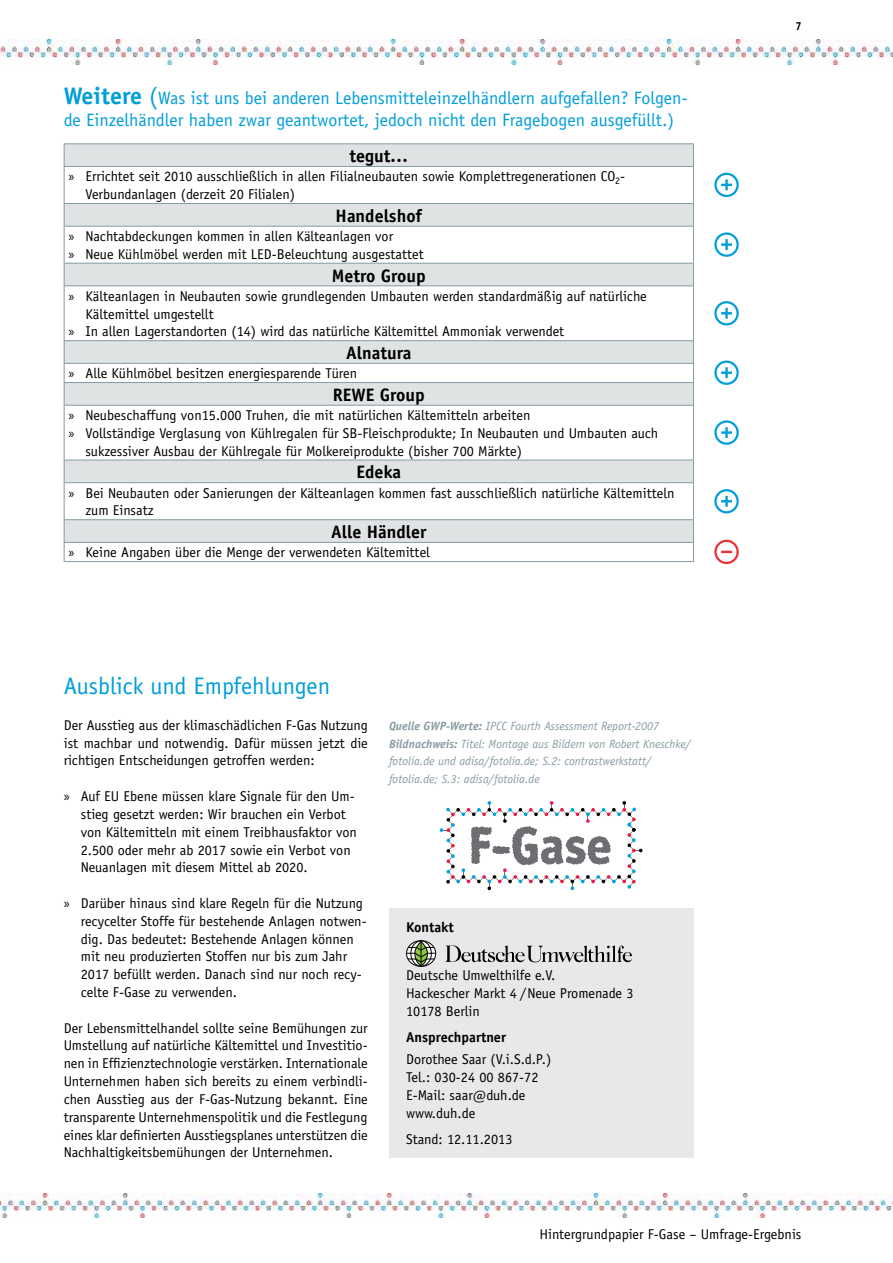
<style>
.page{position:relative;width:893px;height:1263px;background:#fff}
.page>*{position:absolute;margin:0;border:0;box-sizing:border-box;transform-origin:0 0}
.t1{font:24px "Officina Sans";color:#009edb}
.t2{font:18px/22.5px "Officina Sans";color:#009edb}
.t3{font:700 18px "Officina Sans";color:#000}
.t4{font:14.25px/17.9px "Officina Sans";color:#000}
.t5{font:700 14.25px "Officina Sans";color:#000}
.t6{font:italic 12px/17.9px "Officina Sans";color:#869ba2}
.t7{font:700 11.7px "Officina Sans";color:#000;scale:.95 1}
.s1{font-weight:700;font-size:24px}
.s2{font-size:24px}
.s3{font-family:"Myriad Pro"}
.s4{font-weight:700}
</style>
<div class="page">
<img style="left:0;top:40px;width:357px;height:24px">
<img style="left:357px;top:40px;width:536px;height:24px">
<img style="left:0;top:1193px;width:284px;height:24px">
<img style="left:284px;top:1193px;width:609px;height:24px">
<svg style="left:65px;top:144px;width:628px;height:398px"></svg>
<hr style="left:64px;top:167px;width:1px;height:36px;background:#869ba2">
<hr style="left:693px;top:167px;width:1px;height:36px;background:#869ba2">
<hr style="left:64px;top:227px;width:1px;height:36px;background:#869ba2">
<hr style="left:693px;top:227px;width:1px;height:36px;background:#869ba2">
<hr style="left:64px;top:286px;width:1px;height:54px;background:#869ba2">
<hr style="left:693px;top:286px;width:1px;height:54px;background:#869ba2">
<hr style="left:64px;top:406px;width:1px;height:54px;background:#869ba2">
<hr style="left:693px;top:406px;width:1px;height:54px;background:#869ba2">
<hr style="left:64px;top:483px;width:1px;height:36px;background:#869ba2">
<hr style="left:693px;top:483px;width:1px;height:36px;background:#869ba2">
<hr style="left:64px;top:561px;width:630px;height:1px;background:#869ba2">
<hr style="left:64px;top:143px;width:630px;height:1px;background:#869ba2">
<svg style="left:64px;top:144px;width:1px;height:22px"></svg>
<svg style="left:693px;top:144px;width:1px;height:22px"></svg>
<hr style="left:64px;top:166px;width:630px;height:1px;background:#869ba2">
<hr style="left:64px;top:203px;width:630px;height:1px;background:#869ba2">
<svg style="left:64px;top:204px;width:1px;height:22px"></svg>
<svg style="left:693px;top:204px;width:1px;height:22px"></svg>
<hr style="left:64px;top:226px;width:630px;height:1px;background:#869ba2">
<hr style="left:64px;top:263px;width:630px;height:1px;background:#869ba2">
<svg style="left:64px;top:264px;width:1px;height:21px"></svg>
<svg style="left:693px;top:264px;width:1px;height:21px"></svg>
<hr style="left:64px;top:285px;width:630px;height:1px;background:#869ba2">
<hr style="left:64px;top:340px;width:630px;height:1px;background:#869ba2">
<hr style="left:64px;top:363px;width:630px;height:1px;background:#869ba2">
<hr style="left:64px;top:382px;width:630px;height:1px;background:#869ba2">
<svg style="left:64px;top:341px;width:1px;height:64px"></svg>
<svg style="left:693px;top:341px;width:1px;height:64px"></svg>
<hr style="left:64px;top:405px;width:630px;height:1px;background:#869ba2">
<hr style="left:64px;top:460px;width:630px;height:1px;background:#869ba2">
<svg style="left:64px;top:460px;width:1px;height:22px"></svg>
<svg style="left:693px;top:460px;width:1px;height:22px"></svg>
<hr style="left:64px;top:482px;width:630px;height:1px;background:#869ba2">
<hr style="left:64px;top:519px;width:630px;height:1px;background:#869ba2">
<svg style="left:64px;top:520px;width:1px;height:41px"></svg>
<svg style="left:693px;top:520px;width:1px;height:41px"></svg>
<hr style="left:64px;top:542px;width:630px;height:1px;background:#869ba2">
<svg style="left:721px;top:179px;width:11px;height:11px"></svg>
<div style="left:714px;top:173px;width:25px;height:24px;border:2px solid #009edb;border-radius:50%"></div>
<svg style="left:721px;top:239px;width:11px;height:11px"></svg>
<div style="left:714px;top:232px;width:25px;height:25px;border:2px solid #009edb;border-radius:50%"></div>
<svg style="left:721px;top:496px;width:11px;height:11px"></svg>
<div style="left:714px;top:489px;width:25px;height:24px;border:2px solid #009edb;border-radius:50%"></div>
<svg style="left:721px;top:427px;width:11px;height:11px"></svg>
<div style="left:714px;top:420px;width:25px;height:25px;border:2px solid #009edb;border-radius:50%"></div>
<svg style="left:721px;top:308px;width:11px;height:11px"></svg>
<div style="left:714px;top:301px;width:25px;height:24px;border:2px solid #009edb;border-radius:50%"></div>
<svg style="left:721px;top:367px;width:11px;height:11px"></svg>
<div style="left:714px;top:360px;width:25px;height:25px;border:2px solid #009edb;border-radius:50%"></div>
<svg style="left:721px;top:551px;width:11px;height:2px"></svg>
<div style="left:714px;top:540px;width:25px;height:24px;border:2px solid #ee3135;border-radius:50%"></div>
<svg style="left:440px;top:801px;width:202px;height:89px"></svg>
<div style="left:389px;top:908px;width:304px;height:249px;background:#e6e8ea"></div>
<div style="left:406px;top:940px;width:30px;height:27px;border:1px solid #000;border-radius:50%"></div>
<div style="left:410px;top:940px;width:22px;height:26px;border:1px solid #000;border-radius:50%"></div>
<svg style="left:445px;top:945px;width:187px;height:18px"></svg>
<div style="left:414px;top:940px;width:14px;height:26px;border:1px solid #000;border-radius:50%"></div>
<svg style="left:406px;top:941px;width:30px;height:26px"></svg>
<p class="t2" style="left:64px;top:87px;width:626px"><span class="s1">Weitere</span> <span class="s2">(</span>Was ist uns bei anderen Lebensmitteleinzelhändlern aufgefallen? Folgen&shy;de Einzelhändler haben zwar geantwortet, jedoch nicht den Fragebogen ausgefüllt.)</p>
<p class="t3" style="left:349px;top:145px;width:60px">tegut…</p>
<p class="t4" style="left:85px;top:168px;width:541px;text-indent:-17px"><span class="s3">»</span> Errichtet seit 2010 ausschließlich in allen Filialneubauten sowie Komplettregenerationen CO<sub>2</sub>-<br>Verbundanlagen (derzeit 20 Filialen)</p>
<p class="t3" style="left:336px;top:205px;width:88px">Handelshof</p>
<p class="t4" style="left:68px;top:227px;width:357px"><span class="s3">»</span> Nachtabdeckungen kommen in allen Kälteanlagen vor<br><span class="s3">»</span> Neue Kühlmöbel werden mit LED-Beleuchtung ausgestattet</p>
<p class="t3" style="left:332px;top:264px;width:96px">Metro Group</p>
<p class="t4" style="left:68px;top:287px;width:580px"><span class="s3">»</span> Kälteanlagen in Neubauten sowie grundlegenden Umbauten werden standardmäßig auf natürliche</p>
<p class="t4" style="left:85px;top:305px;width:130px">Kältemittel umgestellt</p>
<p class="t4" style="left:68px;top:323px;width:497px"><span class="s3">»</span> In allen Lagerstandorten (14) wird das natürliche Kältemittel Ammoniak verwendet</p>
<p class="t3" style="left:346px;top:342px;width:67px">Alnatura</p>
<p class="t4" style="left:68px;top:365px;width:290px"><span class="s3">»</span> Alle Kühlmöbel besitzen energiesparende Türen</p>
<p class="t3" style="left:333px;top:384px;width:93px">REWE Group</p>
<p class="t4" style="left:68px;top:406px;width:464px"><span class="s3">»</span> Neubeschaffung von15.000 Truhen, die mit natürlichen Kältemitteln arbeiten</p>
<p class="t4" style="left:68px;top:424px;width:591px"><span class="s3">»</span> Vollständige Verglasung von Kühlregalen für SB-Fleischprodukte; In Neubauten und Umbauten auch</p>
<p class="t4" style="left:85px;top:442px;width:438px">sukzessiver Ausbau der Kühlregale für Molkereiprodukte (bisher 700 Märkte)</p>
<p class="t3" style="left:356px;top:461px;width:46px">Edeka</p>
<p class="t4" style="left:85px;top:484px;width:590px;text-indent:-17px"><span class="s3">»</span> Bei Neubauten oder Sanierungen der Kälteanlagen kommen fast ausschließlich natürliche Kältemitteln zum Einsatz</p>
<p class="t3" style="left:331px;top:521px;width:97px">Alle Händler</p>
<p class="t4" style="left:68px;top:544px;width:363px"><span class="s3">»</span> Keine Angaben über die Menge der verwendeten Kältemittel</p>
<h1 class="t1" style="left:64px;top:672px;width:268px">Ausblick und Empfehlungen</h1>
<p class="t4" style="left:64px;top:716px;width:306px;text-align:justify">Der Ausstieg aus der klimaschädlichen F-Gas Nutzung ist machbar und notwendig. Dafür müssen jetzt die richtigen Entscheidungen getroffen werden:</p>
<p class="t4" style="left:81px;top:787px;width:278px;text-indent:-17px"><span class="s3">»</span> Auf EU Ebene müssen klare Signale für den Um&shy;stieg gesetzt werden: Wir brauchen ein Verbot von Kältemitteln mit einem Treibhausfaktor von 2.500 oder mehr ab 2017 sowie ein Verbot von Neuanlagen mit diesem Mittel ab 2020.</p>
<p class="t4" style="left:81px;top:894px;width:287px;text-indent:-17px"><span class="s3">»</span> Darüber hinaus sind klare Regeln für die Nutzung recycelter Stoffe für bestehende Anlagen notwen&shy;dig. Das bedeutet: Bestehende Anlagen können mit neu produzierten Stoffen nur bis zum Jahr 2017 befüllt werden. Danach sind nur noch recy&shy;celte F-Gase zu verwenden.</p>
<p class="t4" style="left:64px;top:1019px;width:306px;text-align:justify">Der Lebensmittelhandel sollte seine Bemühungen zur Umstellung auf natürliche Kältemittel und Investitio&shy;nen in Effizienztechnologie verstärken. Internationale Unternehmen haben sich bereits zu einem verbindli&shy;chen Ausstieg aus der F-Gas-Nutzung bekannt. Eine transparente Unternehmenspolitik und die Festlegung eines klar definierten Ausstiegsplanes unterstützen die Nachhaltigkeitsbemühungen der Unternehmen.</p>
<p class="t6" style="left:389px;top:717px;width:303px"><span class="s4">Quelle GWP-Werte:</span> IPCC Fourth Assessment Report-2007<br><span class="s4">Bildnachweis:</span> Titel: Montage aus Bildern von Robert Kneschke/ fotolia.de und adisa/fotolia.de; S.2: contrastwerkstatt/ fotolia.de; S.3: adisa/fotolia.de</p>
<p class="t5" style="left:406px;top:919px;width:49px">Kontakt</p>
<p class="t4" style="left:406px;top:967px;width:229px">Deutsche Umwelthilfe e.V.<br>Hackescher Markt 4 / Neue Promenade 3<br>10178 Berlin</p>
<p class="t5" style="left:406px;top:1028px;width:102px">Ansprechpartner</p>
<p class="t4" style="left:406px;top:1051px;width:147px">Dorothee Saar (V.i.S.d.P.)<br>Tel.: 030-24 00 867-72<br>E-Mail: saar@duh.de www.duh.de</p>
<p class="t4" style="left:406px;top:1130px;width:108px">Stand: 12.11.2013</p>
<p class="t7" style="left:795px;top:18px;width:8px">7</p>
<p class="t4" style="left:539px;top:1225px;width:264px">Hintergrundpapier F-Gase – Umfrage-Ergebnis</p>
</div>
